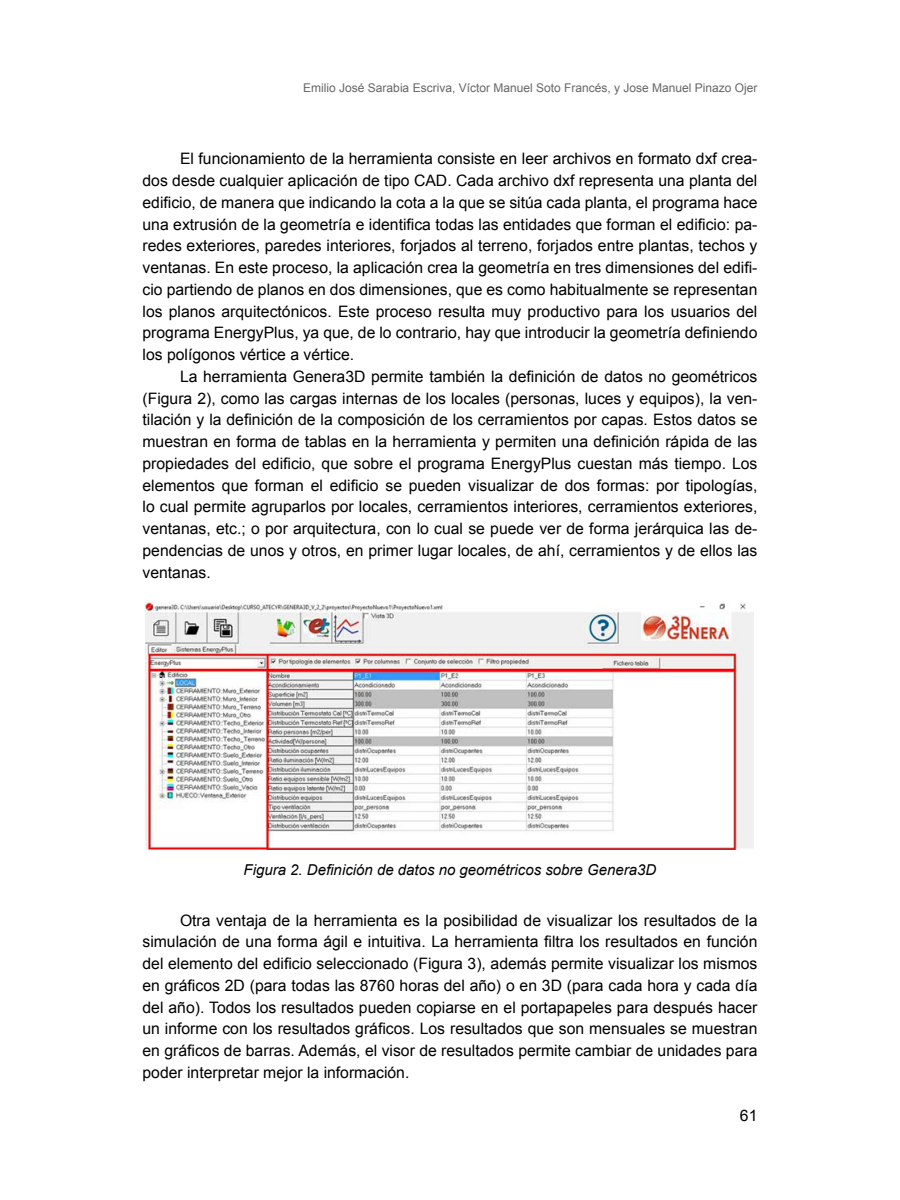
<style>
.page{position:relative;width:900px;height:1200px;background:#fff}
.page>*{position:absolute;margin:0;border:0;box-sizing:border-box;transform-origin:0 0}
.t1{font:15.75px/21.8px "Arial";color:#000;text-align:justify}
.t2{font:italic 15px "Arial";color:#000}
.t3{font:12px "Arial";color:#666}
</style>
<div class="page">
<img style="left:145px;top:602px;width:608px;height:247px">
<p class="t3" style="left:303px;top:79px;width:456px">Emilio José Sarabia Escriva, Víctor Manuel Soto Francés, y Jose Manuel Pinazo Ojer</p>
<p class="t1" style="left:143px;top:148px;width:616px;text-indent:38px">El funcionamiento de la herramienta consiste en leer archivos en formato dxf crea&shy;dos desde cualquier aplicación de tipo CAD. Cada archivo dxf representa una planta del edificio, de manera que indicando la cota a la que se sitúa cada planta, el programa hace una extrusión de la geometría e identifica todas las entidades que forman el edificio: pa&shy;redes exteriores, paredes interiores, forjados al terreno, forjados entre plantas, techos y ventanas. En este proceso, la aplicación crea la geometría en tres dimensiones del edifi&shy;cio partiendo de planos en dos dimensiones, que es como habitualmente se representan los planos arquitectónicos. Este proceso resulta muy productivo para los usuarios del programa EnergyPlus, ya que, de lo contrario, hay que introducir la geometría definiendo los polígonos vértice a vértice.</p>
<p class="t1" style="left:143px;top:365px;width:616px;text-indent:38px">La herramienta Genera3D permite también la definición de datos no geométricos (Figura 2), como las cargas internas de los locales (personas, luces y equipos), la ven&shy;tilación y la definición de la composición de los cerramientos por capas. Estos datos se muestran en forma de tablas en la herramienta y permiten una definición rápida de las propiedades del edificio, que sobre el programa EnergyPlus cuestan más tiempo. Los elementos que forman el edificio se pueden visualizar de dos formas: por tipologías, lo cual permite agruparlos por locales, cerramientos interiores, cerramientos exteriores, ventanas, etc.; o por arquitectura, con lo cual se puede ver de forma jerárquica las de&shy;pendencias de unos y otros, en primer lugar locales, de ahí, cerramientos y de ellos las ventanas.</p>
<p class="t2" style="left:244px;top:860px;width:414px">Figura 2. Definición de datos no geométricos sobre Genera3D</p>
<p class="t1" style="left:142px;top:909px;width:616px;text-indent:38px">Otra ventaja de la herramienta es la posibilidad de visualizar los resultados de la simulación de una forma ágil e intuitiva. La herramienta filtra los resultados en función del elemento del edificio seleccionado (Figura 3), además permite visualizar los mismos en gráficos 2D (para todas las 8760 horas del año) o en 3D (para cada hora y cada día del año). Todos los resultados pueden copiarse en el portapapeles para después hacer un informe con los resultados gráficos. Los resultados que son mensuales se muestran en gráficos de barras. Además, el visor de resultados permite cambiar de unidades para poder interpretar mejor la información.</p>
<p class="t1" style="left:740px;top:1105px;width:19px">61</p>
</div>
